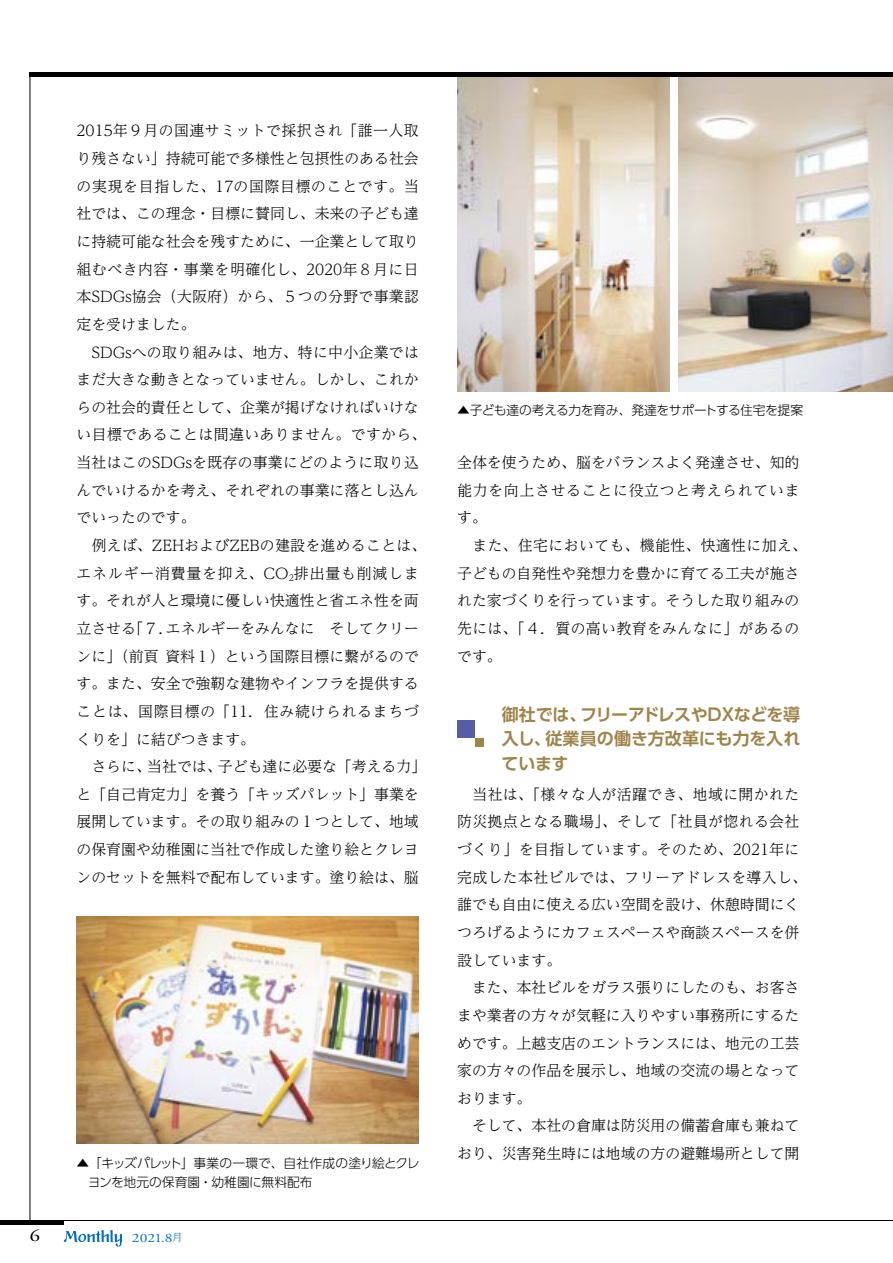
<style>
.page{position:relative;width:893px;height:1263px;background:#fff}
.page>*{position:absolute;margin:0;border:0;box-sizing:border-box;transform-origin:0 0}
.t1{font:700 16.95px/24.5px "UD Shin Go Pr 6 N De";letter-spacing:-.01em;color:#9f844b;text-align:justify}
.t2{font:16.95px "Adobe Garamond Pro";color:#000;scale:1.2 1}
.t3{font:300 14.85px/27.6px "UD Reimin Pr 6 N";color:#000}
.t4{font:300 12.75px/19.2px "UD Shin Go Pr 6 N";color:#000}
.t5{font:300 12.75px "UD Shin Go Pr 6 N";letter-spacing:-.02em;color:#000}
.t6{font:12.75px "Adobe Garamond Pro";color:#006eb8;scale:1.2 1}
.s1{font-family:"UD Reimin Pro";font-weight:300;font-size:10.35px}
</style>
<div class="page">
<div style="left:458px;top:721px;width:17px;height:17px;background:#565da4"></div>
<div style="left:475px;top:738px;width:8px;height:8px;background:#9f844b"></div>
<img style="left:77px;top:916px;width:342px;height:228px">
<img style="left:678px;top:77px;width:215px;height:314px">
<img style="left:457px;top:77px;width:213px;height:314px">
<hr style="left:30px;top:77px;width:1px;height:1143px;background:#000">
<div style="left:0;top:1220px;width:64px;height:5px;background:#000"></div>
<div style="left:30px;top:72px;width:863px;height:5px;background:#000"></div>
<hr style="left:0;top:1220px;width:893px;height:1px;background:#000">
<svg style="left:64px;top:1230px;width:58px;height:16px"></svg>
<p class="t3" style="left:77px;top:116px;width:351px">2015年９月の国連サミットで採択され「誰一人取り残さない」持続可能で多様性と包摂性のある社会の実現を目指した、17の国際目標のことです。当社では、この理念・目標に賛同し、未来の子ども達に持続可能な社会を残すために、一企業として取り組むべき内容・事業を明確化し、2020年８月に日本SDGs協会（大阪府）から、５つの分野で事業認定を受けました。<br>　SDGsへの取り組みは、地方、特に中小企業ではまだ大きな動きとなっていません。しかし、これからの社会的責任として、企業が掲げなければいけない目標であることは間違いありません。ですから、当社はこのSDGsを既存の事業にどのように取り込んでいけるかを考え、それぞれの事業に落とし込んでいったのです。<br>　例えば、ZEHおよびZEBの建設を進めることは、エネルギー消費量を抑え、CO<sub>2</sub>排出量も削減します。それが人と環境に優しい快適性と省エネ性を両立させる「７．エネルギーをみんなに　そしてクリーンに」（前頁 資料１）という国際目標に繋がるのです。また、安全で強靭な建物やインフラを提供することは、国際目標の「11．住み続けられるまちづくりを」に結びつきます。<br>　さらに、当社では、子ども達に必要な「考える力」と「自己肯定力」を養う「キッズパレット」事業を展開しています。その取り組みの１つとして、地域の保育園や幼稚園に当社で作成した塗り絵とクレヨンのセットを無料で配布しています。塗り絵は、脳</p>
<p class="t4" style="left:88px;top:1153px;width:333px;text-indent:-11px">▲「キッズパレット」事業の一環で、自社作成の塗り絵とクレヨンを地元の保育園・幼稚園に無料配布</p>
<p class="t2" style="left:30px;top:1225px;width:10px">6</p>
<p class="t6" style="left:132px;top:1230px;width:44px">2021.8<span class="s1">月</span></p>
<p class="t5" style="left:457px;top:400px;width:347px">▲子ども達の考える力を育み、発達をサポートする住宅を提案</p>
<p class="t3" style="left:457px;top:448px;width:351px">全体を使うため、脳をバランスよく発達させ、知的能力を向上させることに役立つと考えられています。<br>　また、住宅においても、機能性、快適性に加え、子どもの自発性や発想力を豊かに育てる工夫が施された家づくりを行っています。そうした取り組みの先には、「４．質の高い教育をみんなに」があるのです。</p>
<p class="t1" style="left:502px;top:702px;width:300px">御社では、フリーアドレスやＤＸなどを導入し、従業員の働き方改革にも力を入れています</p>
<p class="t3" style="left:457px;top:780px;width:351px">　当社は、「様々な人が活躍でき、地域に開かれた防災拠点となる職場」、そして「社員が惚れる会社づくり」を目指しています。そのため、2021年に完成した本社ビルでは、フリーアドレスを導入し、誰でも自由に使える広い空間を設け、休憩時間にくつろげるようにカフェスペースや商談スペースを併設しています。<br>　また、本社ビルをガラス張りにしたのも、お客さまや業者の方々が気軽に入りやすい事務所にするためです。上越支店のエントランスには、地元の工芸家の方々の作品を展示し、地域の交流の場となっております。<br>　そして、本社の倉庫は防災用の備蓄倉庫も兼ねており、災害発生時には地域の方の避難場所として開</p>
</div>
